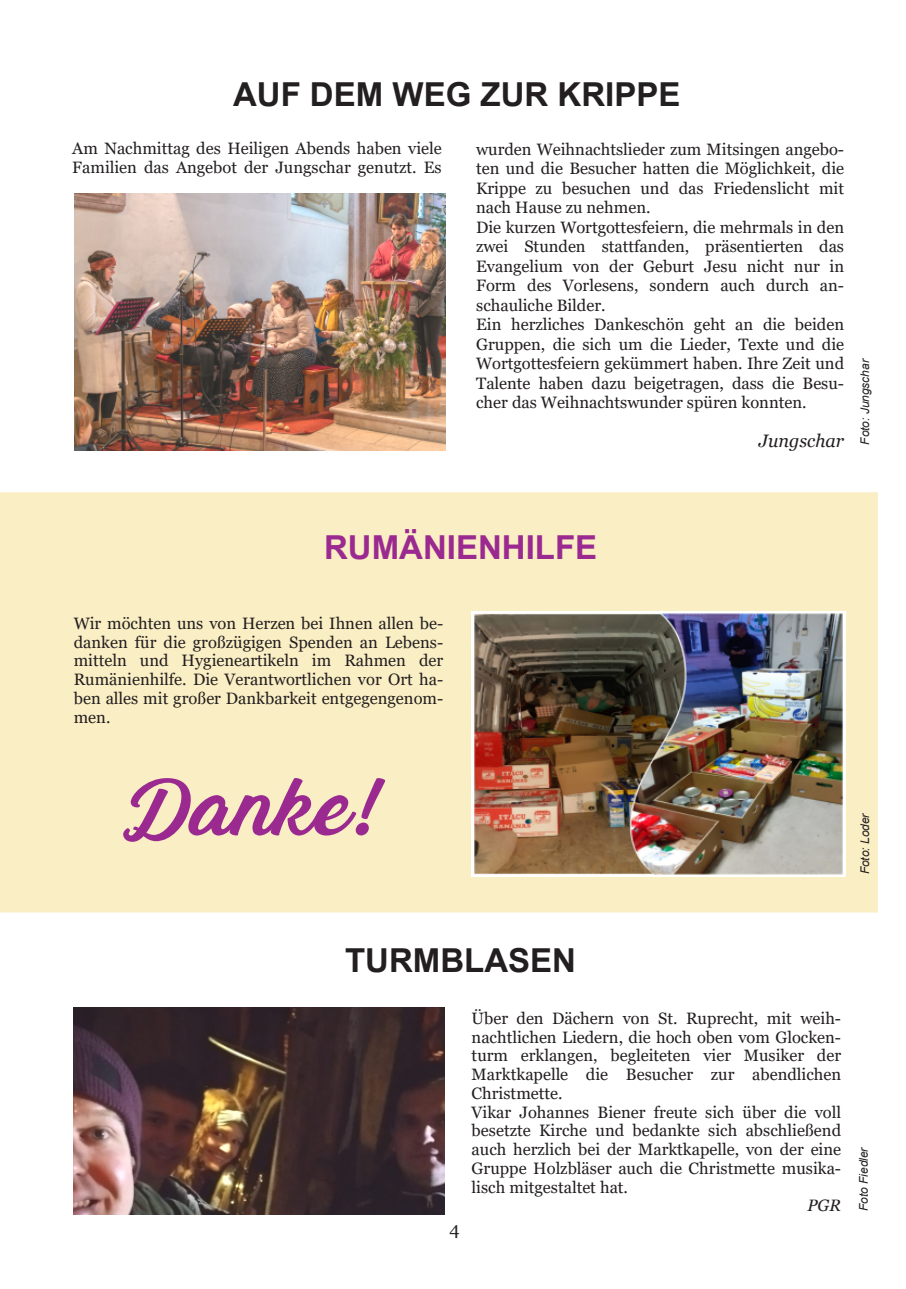
<style>
.page{position:relative;width:906px;height:1289px;background:#fff}
.page>*{position:absolute;margin:0;border:0;box-sizing:border-box;transform-origin:0 0}
.t1{font:87px "Grand Aventure";color:#9b2a90}
.t2{font:700 33px "Arial";color:#231f20}
.t3{font:700 33px "Arial";color:#9b2a90}
.t4{font:italic 18px "Georgia";color:#231f20}
.t5{font:18px "Georgia";color:#231f20}
.t6{font:16.5px/18.8px "Georgia";color:#231f20}
.t7{font:italic 16.5px "Georgia";color:#231f20}
.t8{font:italic 12px "Arial";letter-spacing:-.005em;color:#231f20}
</style>
<div class="page">
<div style="left:0;top:492px;width:878px;height:421px;background:#faeec4"></div>
<img style="left:471px;top:611px;width:374px;height:265px">
<img style="left:74px;top:1007px;width:371px;height:207px">
<img style="left:74px;top:194px;width:371px;height:256px">
<h2 class="t2" style="left:233px;top:77px;width:449px">AUF DEM WEG ZUR KRIPPE</h2>
<p class="t6" style="left:72px;top:138px;width:371px;line-height:19.5px">Am Nachmittag des Heiligen Abends haben viele<br>Familien das Angebot der Jungschar genutzt. Es</p>
<p class="t6" style="left:476px;top:139px;width:369px;line-height:19.5px">wurden Weihnachtslieder zum Mitsingen angebo&shy;ten und die Besucher hatten die Möglichkeit, die Krippe zu besuchen und das Friedenslicht mit nach Hause zu nehmen.<br>Die kurzen Wortgottesfeiern, die mehrmals in den zwei Stunden stattfanden, präsentierten das Evangelium von der Geburt Jesu nicht nur in Form des Vorlesens, sondern auch durch an&shy;schauliche Bilder.<br>Ein herzliches Dankeschön geht an die beiden Gruppen, die sich um die Lieder, Texte und die Wortgottesfeiern gekümmert haben. Ihre Zeit und Talente haben dazu beigetragen, dass die Besu&shy;cher das Weihnachtswunder spüren konnten.</p>
<p class="t4" style="left:758px;top:431px;width:87px">Jungschar</p>
<p class="t8" style="left:858px;top:445px;width:88px;rotate:-90deg">Foto: Jungschar</p>
<h2 class="t3" style="left:324px;top:529px;width:275px">RUMÄNIENHILFE</h2>
<p class="t6" style="left:74px;top:613px;width:371px;text-align:justify">Wir möchten uns von Herzen bei Ihnen allen be&shy;danken für die großzügigen Spenden an Lebens&shy;mitteln und Hygieneartikeln im Rahmen der Rumänienhilfe. Die Verantwortlichen vor Ort ha&shy;ben alles mit großer Dankbarkeit entgegengenom&shy;men.</p>
<h1 class="t1" style="left:128px;top:770px;width:256px">Danke!</h1>
<p class="t8" style="left:858px;top:874px;width:63px;rotate:-90deg">Foto: Loder</p>
<h2 class="t2" style="left:345px;top:942px;width:232px">TURMBLASEN</h2>
<p class="t6" style="left:471px;top:1008px;width:371px">Über den Dächern von St. Ruprecht, mit weih&shy;nachtlichen Liedern, die hoch oben vom Glocken&shy;turm erklangen, begleiteten vier Musiker der Marktkapelle die Besucher zur abendlichen Christmette.<br>Vikar Johannes Biener freute sich über die voll besetzte Kirche und bedankte sich abschließend auch herzlich bei der Marktkapelle, von der eine Gruppe Holzbläser auch die Christmette musika&shy;lisch mitgestaltet hat.</p>
<p class="t7" style="left:807px;top:1196px;width:35px">PGR</p>
<p class="t5" style="left:449px;top:1218px;width:12px">4</p>
<p class="t8" style="left:857px;top:1211px;width:66px;rotate:-90deg">Foto Fiedler</p>
</div>
